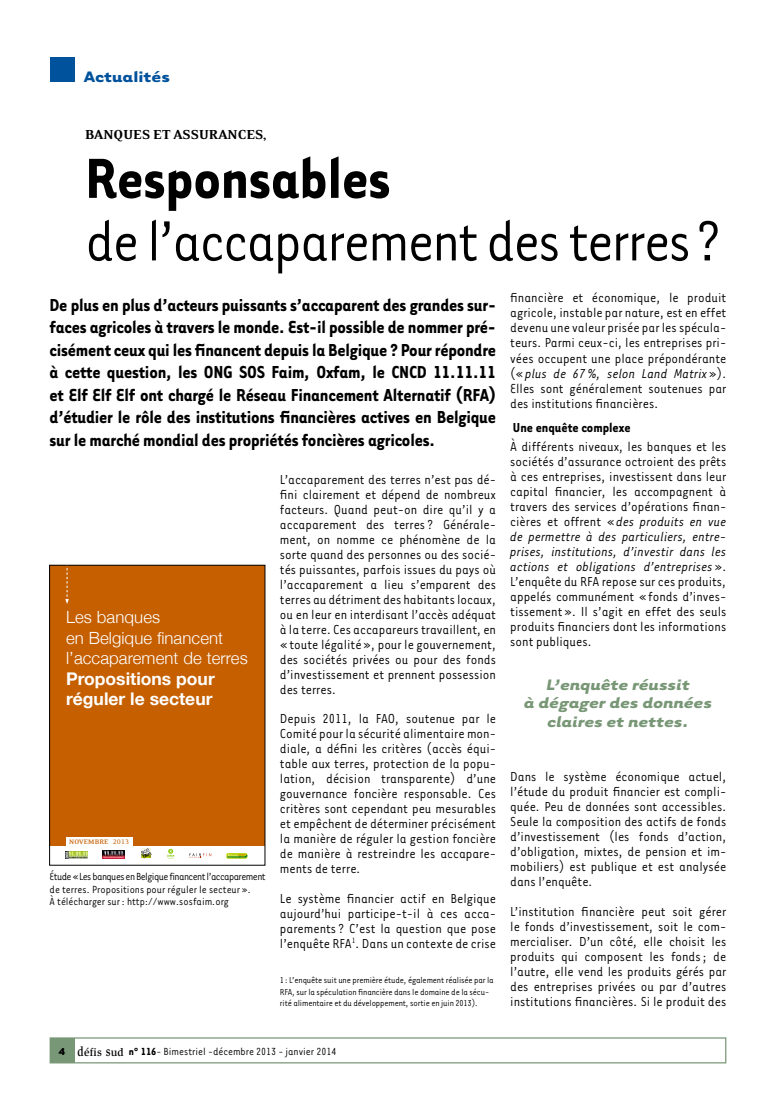
<style>
.page{position:relative;width:776px;height:1099px;background:#fff}
.page>*{position:absolute;margin:0;border:0;box-sizing:border-box;transform-origin:0 0}
.t1{font:65px "Tarzana Narrow";letter-spacing:-.035em;color:#000}
.t2{font:700 65px "Tarzana Narrow";letter-spacing:-.005em;color:#000}
.t3{font:700 20px/22.5px "Tarzana Narrow";letter-spacing:-.01em;color:#000;text-align:justify}
.t4{font:italic 700 17.5px/18.8px "Tarzana Wide";color:#789776;text-align:center}
.t5{font:700 17.5px/20.5px "Helvetica Neue";color:#fff}
.t6{font:700 17.5px "Tarzana Wide";color:#00529d}
.t7{font:300 16.75px/20.5px "Helvetica Neue";letter-spacing:.005em;color:#fff}
.t8{font:15px/15px "Tarzana Narrow";color:#000;text-align:justify}
.t9{font:900 15px "Eidetic Neo";color:#000}
.t10{font:700 15px "Tarzana Narrow";color:#000}
.t11{font:11.88px/12.2px "Tarzana Narrow";color:#000}
.t12{font:10px/11.2px "Tarzana Narrow";letter-spacing:-.015em;color:#000}
.t13{font:700 7.62px "Eidetic Neo";letter-spacing:.015em;color:#c55f00}
.s1{font-style:italic}
.s2{font-family:"Eidetic Neo Fractions";font-weight:400}
.s3{font-family:"Tarzana Wide";font-weight:700;font-size:11.75px}
.s4{font-family:"Slimbach";font-weight:500;font-size:13.5px}
.s5{font-family:"Slimbach";font-weight:500;font-size:11.25px}
.s6{font-weight:700}
</style>
<div class="page">
<div style="left:50px;top:1037px;width:676px;height:26px;border:1px solid #789776"></div>
<div style="left:50px;top:1037px;width:24px;height:25px;background:#789776"></div>
<div style="left:50px;top:57px;width:24px;height:24px;background:#00529d"></div>
<div style="left:50px;top:565px;width:215px;height:280px;background:#c55f00"></div>
<div style="left:66px;top:837px;width:66px;height:9px;background:#fff"></div>
<svg style="left:65px;top:568px;width:4px;height:36px"></svg>
<img style="left:66px;top:851px;width:21px;height:7px">
<svg style="left:226px;top:853px;width:21px;height:5px"></svg>
<svg style="left:228px;top:854px;width:19px;height:5px"></svg>
<img style="left:103px;top:850px;width:21px;height:8px">
<svg style="left:167px;top:848px;width:7px;height:10px"></svg>
<svg style="left:141px;top:848px;width:11px;height:11px"></svg>
<svg style="left:189px;top:853px;width:22px;height:5px"></svg>
<div style="left:49px;top:565px;width:216px;height:300px;border:1px solid #000"></div>
<p class="t6" style="left:84px;top:65px;width:88px">Actualités</p>
<p class="t9" style="left:85px;top:127px;width:183px">BANQUES ET ASSURANCES,</p>
<h1 class="t2" style="left:85px;top:138px;width:307px">Responsables</h1>
<h1 class="t1" style="left:85px;top:202px;width:638px">de l’accaparement des terres?</h1>
<p class="t3" style="left:50px;top:292px;width:448px">De plus en plus d’acteurs puissants s’accaparent des grandes sur&shy;faces agricoles à travers le monde. Est-il possible de nommer pré&shy;cisément ceux qui les financent depuis la Belgique ? Pour répondre à cette question, les ONG SOS Faim, Oxfam, le CNCD 11.11.11 et Elf Elf Elf ont chargé le Réseau Financement Alternatif (RFA) d’étudier le rôle des institutions financières actives en Belgique sur le marché mondial des propriétés foncières agricoles.</p>
<p class="t8" style="left:510px;top:290px;width:218px">financière et économique, le produit agricole, instable par nature, est en effet devenu une valeur prisée par les spécula&shy;teurs. Parmi ceux-ci, les entreprises pri&shy;vées occupent une place prépondérante («<span class="s1">plus de 67%, selon Land Matrix</span>»).<br>Elles sont généralement soutenues par des institutions financières.</p>
<p class="t10" style="left:513px;top:418px;width:119px">Une enquête complexe</p>
<p class="t8" style="left:510px;top:438px;width:218px">À différents niveaux, les banques et les sociétés d’assurance octroient des prêts à ces entreprises, investissent dans leur capital financier, les accompagnent à travers des services d’opérations finan&shy;cières et offrent «<span class="s1">des produits en vue de permettre à des particuliers, entre&shy;prises, institutions, d’investir dans les actions et obligations d’entreprises</span>».<br>L’enquête du RFA repose sur ces produits, appelés communément «fonds d’inves&shy;tissement». Il s’agit en effet des seuls produits financiers dont les informations sont publiques.</p>
<p class="t4" style="left:524px;top:674px;width:190px">L’enquête réussit<br>à dégager des données claires et nettes.</p>
<p class="t8" style="left:280px;top:471px;width:218px">L’accaparement des terres n’est pas dé&shy;fini clairement et dépend de nombreux facteurs. Quand peut-on dire qu’il y a accaparement des terres ? Générale&shy;ment, on nomme ce phénomène de la sorte quand des personnes ou des socié&shy;tés puissantes, parfois issues du pays où l’accaparement a lieu s’emparent des terres au détriment des habitants locaux, ou en leur en interdisant l’accès adéquat à la terre. Ces accapareurs travaillent, en «toute légalité», pour le gouvernement, des sociétés privées ou pour des fonds d’investissement et prennent possession des terres.</p>
<p class="t8" style="left:280px;top:710px;width:218px">Depuis 2011, la FAO, soutenue par le Comité pour la sécurité alimentaire mon&shy;diale, a défini les critères (accès équi&shy;table aux terres, protection de la popu&shy;lation, décision transparente) d’une gouvernance foncière responsable. Ces critères sont cependant peu mesurables et empêchent de déterminer précisément la manière de réguler la gestion foncière de manière à restreindre les accapare&shy;ments de terre.</p>
<p class="t8" style="left:280px;top:889px;width:218px">Le système financier actif en Belgique aujourd’hui participe-t-il à ces acca&shy;parements ? C’est la question que pose l’enquête RFA<sup>1</sup>. Dans un contexte de crise</p>
<p class="t12" style="left:280px;top:974px;width:215px">1: L’enquête suit une première étude, également réalisée par la<br>RFA, sur la spéculation financière dans le domaine de la sécu&shy;rité alimentaire et du développement, sortie en juin 2013).</p>
<p class="t7" style="left:66px;top:606px;width:183px">Les banques<br>en Belgique financent l’accaparement de terres</p>
<p class="t5" style="left:66px;top:667px;width:150px">Propositions pour réguler le secteur</p>
<p class="t8" style="left:510px;top:768px;width:218px">Dans le système économique actuel, l’étude du produit financier est compli&shy;quée. Peu de données sont accessibles.<br>Seule la composition des actifs de fonds d’investissement (les fonds d’action, d’obligation, mixtes, de pension et im&shy;mobiliers) est publique et est analysée dans l’enquête.</p>
<p class="t8" style="left:510px;top:903px;width:218px">L’institution financière peut soit gérer le fonds d’investissement, soit le com&shy;mercialiser. D’un côté, elle choisit les produits qui composent les fonds; de l’autre, elle vend les produits gérés par des entreprises privées ou par d’autres institutions financières. Si le produit des</p>
<p class="t13" style="left:69px;top:837px;width:62px">NOVEMBRE <span class="s2">2013</span></p>
<p class="t11" style="left:50px;top:870px;width:218px">Étude «Les banques en Belgique financent l’accaparement de terres. Propositions pour réguler le secteur».<br>À télécharger sur: http://www.sosfaim.org</p>
<p class="t11" style="left:58px;top:1045px;width:279px"><span class="s3">4</span> <span class="s4">d</span><span class="s5">éfis</span> <span class="s4">s</span><span class="s5">ud</span> <span class="s6">n° 116</span>- Bimestriel -décembre 2013 - janvier 2014</p>
</div>
